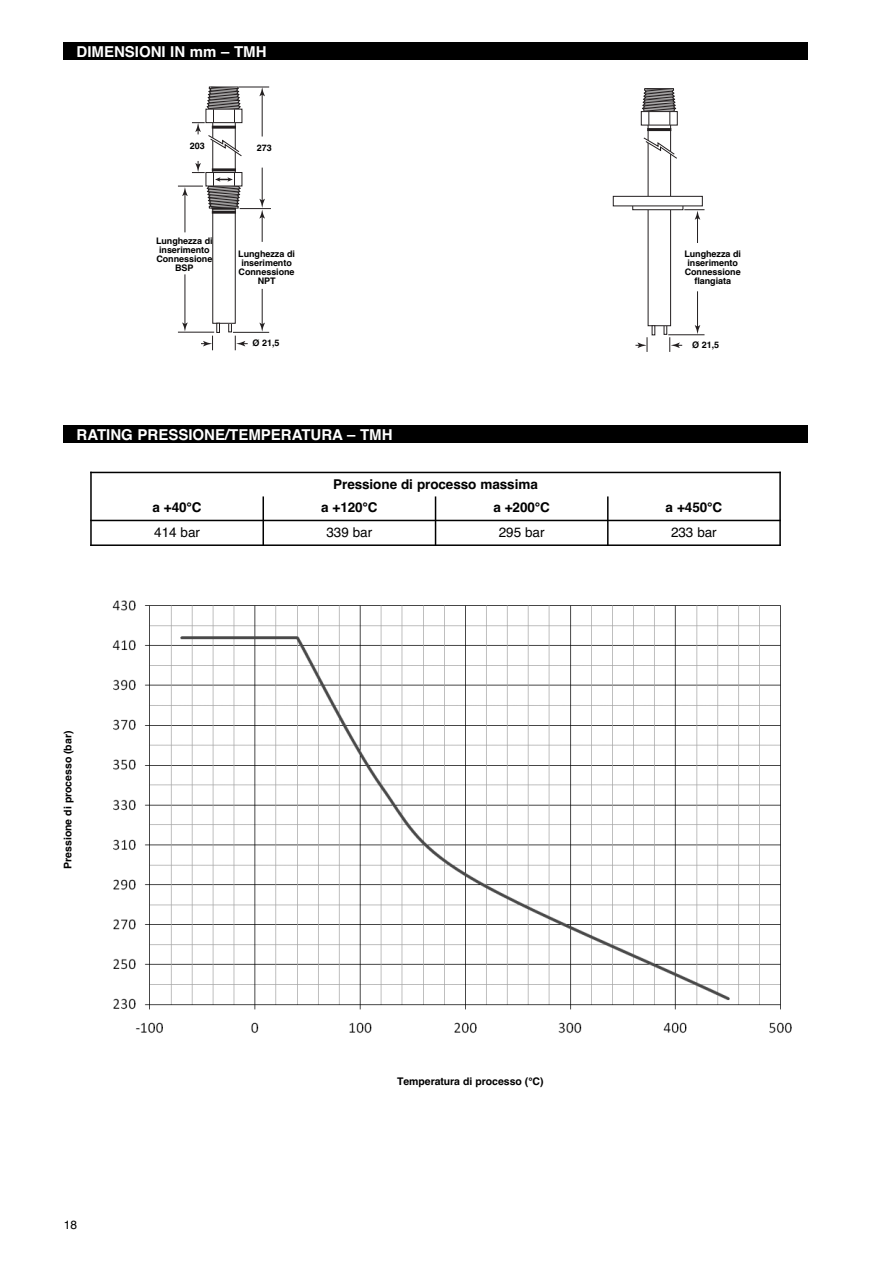
<style>
.page{position:relative;width:893px;height:1263px;background:#fff}
.page>*{position:absolute;margin:0;border:0;box-sizing:border-box;transform-origin:0 0}
.t1{font:700 15px "Helvetica";color:#fff}
.t2{font:700 13.5px "Helvetica";letter-spacing:-.005em;color:#000}
.t3{font:13.5px "Helvetica";letter-spacing:-.005em;color:#000}
.t4{font:12px "Helvetica";color:#000}
.t5{font:700 10.5px "Helvetica";letter-spacing:-.005em;color:#000}
.t6{font:700 9px/9px "Helvetica";letter-spacing:-.005em;color:#000;text-align:center}
</style>
<div class="page">
<img style="left:112px;top:600px;width:680px;height:434px">
<div style="left:228px;top:322px;width:4px;height:10px;border:1px solid #231f20"></div>
<div style="left:212px;top:109px;width:24px;height:215px;border:1px solid #231f20"></div>
<hr style="left:262px;top:289px;width:1px;height:36px;background:#231f20">
<svg style="left:259px;top:323px;width:6px;height:9px"></svg>
<hr style="left:233px;top:332px;width:36px;height:1px;background:#231f20">
<hr style="left:240px;top:208px;width:31px;height:1px;background:#231f20">
<hr style="left:262px;top:94px;width:1px;height:42px;background:#231f20">
<svg style="left:259px;top:88px;width:6px;height:8px"></svg>
<hr style="left:262px;top:168px;width:1px;height:33px;background:#231f20">
<svg style="left:259px;top:199px;width:6px;height:43px"></svg>
<hr style="left:239px;top:87px;width:30px;height:1px;background:#231f20">
<div style="left:212px;top:208px;width:24px;height:2px;border:1px solid #231f20"></div>
<hr style="left:212px;top:211px;width:24px;height:3px;background:#231f20">
<div style="left:216px;top:323px;width:4px;height:10px;border:1px solid #231f20"></div>
<hr style="left:185px;top:194px;width:1px;height:38px;background:#231f20">
<hr style="left:185px;top:274px;width:1px;height:51px;background:#231f20">
<svg style="left:182px;top:322px;width:6px;height:9px"></svg>
<hr style="left:178px;top:332px;width:36px;height:1px;background:#231f20">
<svg style="left:178px;top:87px;width:64px;height:122px"></svg>
<svg style="left:201px;top:323px;width:18px;height:27px"></svg>
<svg style="left:229px;top:323px;width:19px;height:27px"></svg>
<div style="left:648px;top:112px;width:23px;height:214px;border:1px solid #231f20"></div>
<hr style="left:697px;top:291px;width:1px;height:36px;background:#231f20">
<svg style="left:695px;top:325px;width:5px;height:9px"></svg>
<hr style="left:668px;top:334px;width:36px;height:1px;background:#231f20">
<svg style="left:643px;top:137px;width:34px;height:22px"></svg>
<svg style="left:684px;top:209px;width:20px;height:34px"></svg>
<div style="left:641px;top:111px;width:37px;height:14px;border:1px solid #231f20"></div>
<svg style="left:641px;top:88px;width:36px;height:37px"></svg>
<hr style="left:647px;top:128px;width:24px;height:3px;background:#231f20">
<div style="left:633px;top:205px;width:50px;height:5px;background:#fff"></div>
<div style="left:632px;top:205px;width:51px;height:5px;border:1px solid #231f20"></div>
<div style="left:613px;top:196px;width:89px;height:10px;background:#fff"></div>
<div style="left:613px;top:196px;width:90px;height:10px;border:1px solid #231f20"></div>
<svg style="left:635px;top:325px;width:20px;height:27px"></svg>
<svg style="left:664px;top:325px;width:18px;height:27px"></svg>
<div style="left:64px;top:43px;width:744px;height:17px;background:#000"></div>
<hr style="left:90px;top:472px;width:2px;height:74px;background:#000">
<hr style="left:262px;top:496px;width:2px;height:50px;background:#000">
<hr style="left:435px;top:496px;width:1px;height:50px;background:#000">
<hr style="left:607px;top:496px;width:2px;height:50px;background:#000">
<hr style="left:779px;top:472px;width:2px;height:74px;background:#000">
<hr style="left:90px;top:472px;width:691px;height:1px;background:#000">
<hr style="left:90px;top:520px;width:691px;height:1px;background:#000">
<hr style="left:90px;top:544px;width:691px;height:2px;background:#000">
<div style="left:64px;top:426px;width:744px;height:17px;background:#000"></div>
<h1 class="t1" style="left:77px;top:43px;width:191px">DIMENSIONI IN mm – TMH</h1>
<p class="t6" style="left:190px;top:142px;width:16px">203</p>
<p class="t6" style="left:257px;top:144px;width:16px">273</p>
<p class="t6" style="left:156px;top:236px;width:58px">Lunghezza di inserimento<br>Connessione<br>BSP</p>
<p class="t6" style="left:238px;top:250px;width:58px">Lunghezza di inserimento<br>Connessione<br>NPT</p>
<p class="t6" style="left:684px;top:249px;width:58px">Lunghezza di inserimento<br>Connessione flangiata</p>
<p class="t6" style="left:253px;top:338px;width:29px">Ø 21,5</p>
<p class="t6" style="left:692px;top:340px;width:29px">Ø 21,5</p>
<h1 class="t1" style="left:77px;top:426px;width:317px">RATING PRESSIONE/TEMPERATURA – TMH</h1>
<h2 class="t2" style="left:333px;top:476px;width:206px">Pressione di processo massima</h2>
<p class="t5" style="left:62px;top:868px;width:139px;rotate:-90deg">Pressione di processo (bar)</p>
<h2 class="t2" style="left:152px;top:499px;width:51px">a +40°C</h2>
<h2 class="t2" style="left:321px;top:499px;width:58px">a +120°C</h2>
<h2 class="t2" style="left:493px;top:499px;width:58px">a +200°C</h2>
<h2 class="t2" style="left:666px;top:499px;width:58px">a +450°C</h2>
<h2 class="t3" style="left:154px;top:524px;width:47px">414 bar</h2>
<h2 class="t3" style="left:327px;top:524px;width:47px">339 bar</h2>
<h2 class="t3" style="left:499px;top:524px;width:47px">295 bar</h2>
<h2 class="t3" style="left:671px;top:524px;width:47px">233 bar</h2>
<h3 class="t4" style="left:64px;top:1218px;width:15px">18</h3>
<p class="t5" style="left:397px;top:1075px;width:148px">Temperatura di processo (°C)</p>
</div>
